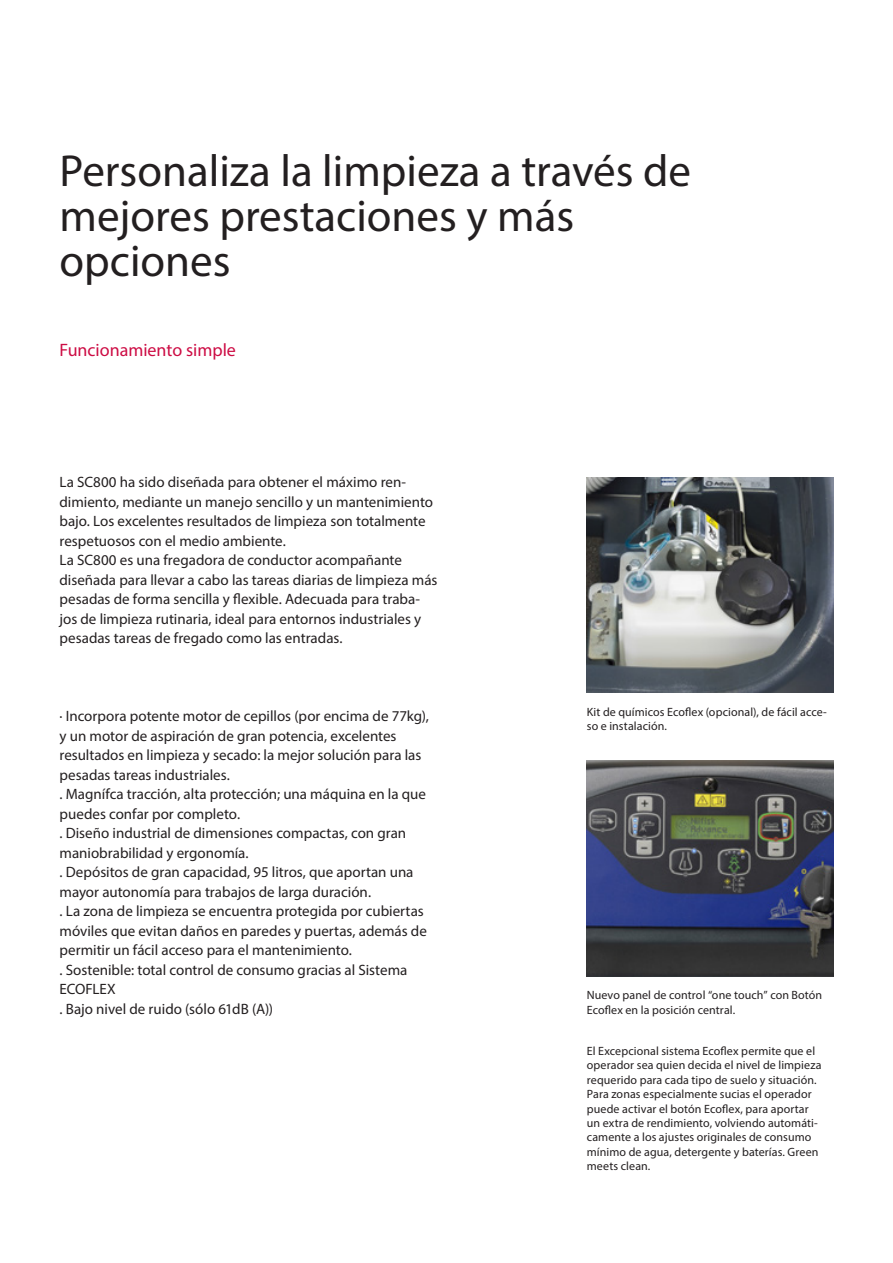
<style>
.page{position:relative;width:893px;height:1263px;background:#fff}
.page>*{position:absolute;margin:0;border:0;box-sizing:border-box;transform-origin:0 0}
.t1{font:45px/45px "Myriad Pro";color:#231f20}
.t2{font:18px "Myriad Pro";color:#cd0c44}
.t3{font:15px/19.5px "Myriad Pro";color:#231f20}
.t4{font:12px/14.4px "Myriad Pro";letter-spacing:.01em;color:#231f20}
</style>
<div class="page">
<img style="left:587px;top:477px;width:246px;height:215px">
<img style="left:587px;top:761px;width:246px;height:215px">
<h1 class="t1" style="left:60px;top:147px;width:633px">Personaliza la limpieza a través de mejores prestaciones y más opciones</h1>
<p class="t2" style="left:60px;top:339px;width:178px">Funcionamiento simple</p>
<p class="t3" style="left:60px;top:472px;width:379px">La SC800 ha sido diseñada para obtener el máximo ren&shy;dimiento, mediante un manejo sencillo y un mantenimiento bajo. Los excelentes resultados de limpieza son totalmente respetuosos con el medio ambiente.<br>La SC800 es una fregadora de conductor acompañante diseñada para llevar a cabo las tareas diarias de limpieza más pesadas de forma sencilla y flexible. Adecuada para traba&shy;jos de limpieza rutinaria, ideal para entornos industriales y pesadas tareas de fregado como las entradas.</p>
<p class="t3" style="left:60px;top:706px;width:371px">· Incorpora potente motor de cepillos (por encima de 77kg), y un motor de aspiración de gran potencia, excelentes resultados en limpieza y secado: la mejor solución para las pesadas tareas industriales.<br>. Magnífca tracción, alta protección; una máquina en la que puedes confar por completo.<br>. Diseño industrial de dimensiones compactas, con gran maniobrabilidad y ergonomía.<br>. Depósitos de gran capacidad, 95 litros, que aportan una mayor autonomía para trabajos de larga duración.<br>. La zona de limpieza se encuentra protegida por cubiertas móviles que evitan daños en paredes y puertas, además de permitir un fácil acceso para el mantenimiento.<br>. Sostenible: total control de consumo gracias al Sistema ECOFLEX<br>. Bajo nivel de ruido (sólo 61dB (A))</p>
<p class="t4" style="left:587px;top:704px;width:242px">Kit de químicos Ecoflex (opcional), de fácil acce&shy;so e instalación.</p>
<p class="t4" style="left:587px;top:988px;width:237px">Nuevo panel de control “one touch” con Botón<br>Ecoflex en la posición central.</p>
<p class="t4" style="left:587px;top:1043px;width:236px">El Excepcional sistema Ecoflex permite que el operador sea quien decida el nivel de limpieza requerido para cada tipo de suelo y situación.<br>Para zonas especialmente sucias el operador puede activar el botón Ecoflex, para aportar un extra de rendimiento, volviendo automáti&shy;camente a los ajustes originales de consumo mínimo de agua, detergente y baterías. Green meets clean.</p>
</div>
